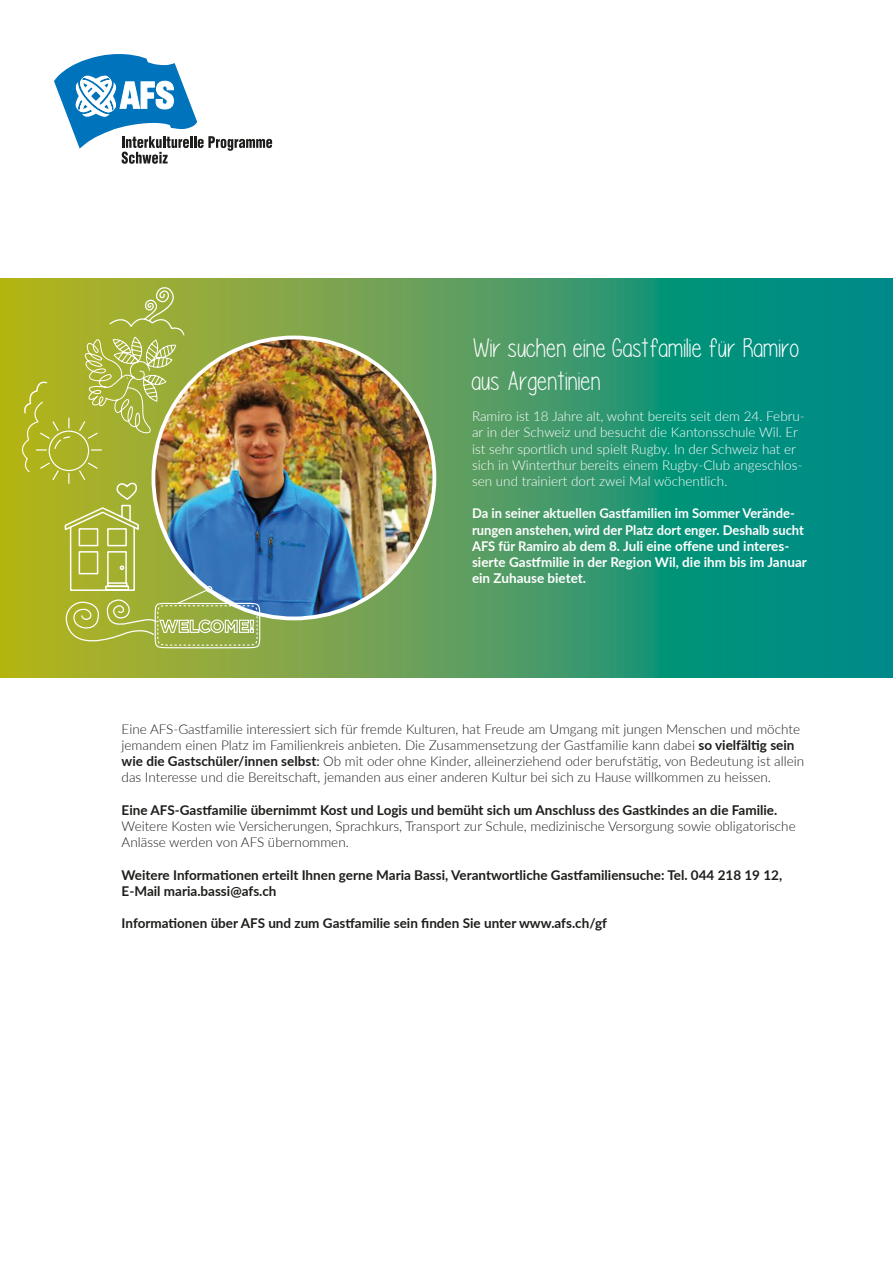
<style>
.page{position:relative;width:893px;height:1263px;background:#fff}
.page>*{position:absolute;margin:0;border:0;box-sizing:border-box;transform-origin:0 0}
.t1{font:27px/32.4px "Please write me a song";color:#fff}
.t2{font:300 13.5px/16.2px "Lato";color:#1d1d1b}
.t3{font:300 13.5px/16.2px "Lato";color:#fff}
.t4{font:700 13.5px/16.2px "Lato";color:#fff;scale:.96 1}
.t5{font:700 13.5px/16.2px "Lato";color:#1d1d1b}
.s1{font-weight:700}
.s2{font-weight:400}
</style>
<div class="page">
<svg style="left:0;top:279px;width:893px;height:398px;background:#30976d"></svg>
<svg style="left:54px;top:54px;width:218px;height:110px"></svg>
<img style="left:261px;top:337px;width:173px;height:280px">
<img style="left:16px;top:285px;width:245px;height:366px">
<p class="t1" style="left:472px;top:332px;width:329px">Wir suchen eine Gastfamilie für Ramiro aus Argentinien</p>
<p class="t3" style="left:472px;top:408px;width:334px">Ramiro ist 18 Jahre alt, wohnt bereits seit dem 24. Febru&shy;ar in der Schweiz und besucht die Kantonsschule Wil. Er ist sehr sportlich und spielt Rugby. In der Schweiz hat er sich in Winterthur bereits einem Rugby-Club angeschlos&shy;sen und trainiert dort zwei Mal wöchentlich.</p>
<p class="t4" style="left:472px;top:505px;width:350px">Da in seiner aktuellen Gastfamilien im Sommer Verände&shy;rungen anstehen, wird der Platz dort enger. Deshalb sucht AFS für Ramiro ab dem 8. Juli eine offene und interes&shy;sierte Gastfmilie in der Region Wil, die ihm bis im Januar ein Zuhause bietet.</p>
<p class="t2" style="left:122px;top:720px;width:684px">Eine AFS-Gastfamilie interessiert sich für fremde Kulturen, hat Freude am Umgang mit jungen Menschen und möchte jemandem einen Platz im Familienkreis anbieten. Die Zusammensetzung der Gastfamilie kann dabei <span class="s1">so vielfältig sein wie die Gastschüler/innen selbst</span><span class="s2">:</span> Ob mit oder ohne Kinder, alleinerziehend oder berufstätig, von Bedeutung ist allein das Interesse und die Bereitschaft, jemanden aus einer anderen Kultur bei sich zu Hause willkommen zu heissen.</p>
<p class="t2" style="left:122px;top:801px;width:676px"><span class="s1">Eine AFS-Gastfamilie übernimmt Kost und Logis und bemüht sich um Anschluss des Gastkindes an die Familie.<br></span>Weitere Kosten wie Versicherungen, Sprachkurs, Transport zur Schule, medizinische Versorgung sowie obligatorische<br>Anlässe werden von AFS übernommen.</p>
<p class="t5" style="left:122px;top:866px;width:662px">Weitere Informationen erteilt Ihnen gerne Maria Bassi, Verantwortliche Gastfamiliensuche: Tel. 044 218 19 12,<br>E-Mail maria.bassi@afs.ch</p>
<p class="t5" style="left:122px;top:915px;width:487px">Informationen über AFS und zum Gastfamilie sein finden Sie unter www.afs.ch/gf</p>
</div>
